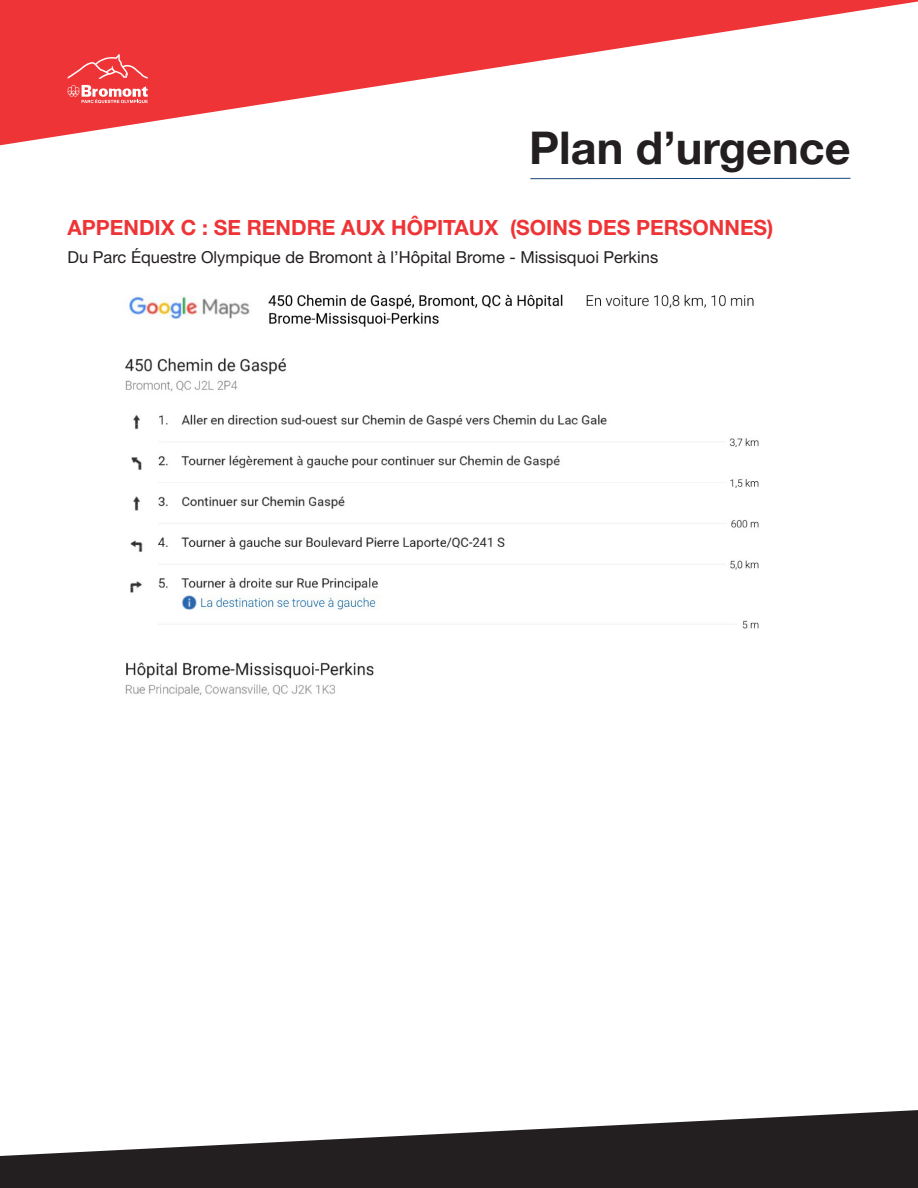
<style>
.page{position:relative;width:918px;height:1188px;background:#fff}
.page>*{position:absolute;margin:0;border:0;box-sizing:border-box;transform-origin:0 0}
.t1{font:700 45px "Helvetica Neue";color:#231f20}
.Texte_courant{font:700 21px "Helvetica Neue LT Std";color:#ee3436}
.Texte_courant-2{font:16.5px "Helvetica Neue LT Std";color:#231f20}
</style>
<div class="page">
<svg style="left:0;top:0;width:918px;height:145px"></svg>
<svg style="left:0;top:1110px;width:918px;height:78px;fill:#231f20"></svg>
<svg style="left:68px;top:85px;width:80px;height:18px"></svg>
<svg style="left:68px;top:54px;width:80px;height:25px;background:#f04d4e"></svg>
<hr style="left:530px;top:178px;width:321px;height:1px;background:#18437c">
<img style="left:125px;top:294px;width:634px;height:402px">
<p class="t1" style="left:529px;top:112px;width:323px">Plan d’urgence</p>
<p class="Texte_courant" style="left:68px;top:215px;width:707px">APPENDIX C : SE RENDRE AUX HÔPITAUX (SOINS DES PERSONNES)</p>
<p class="Texte_courant-2" style="left:68px;top:248px;width:592px">Du Parc Équestre Olympique de Bromont à l’Hôpital Brome - Missisquoi Perkins</p>
</div>
